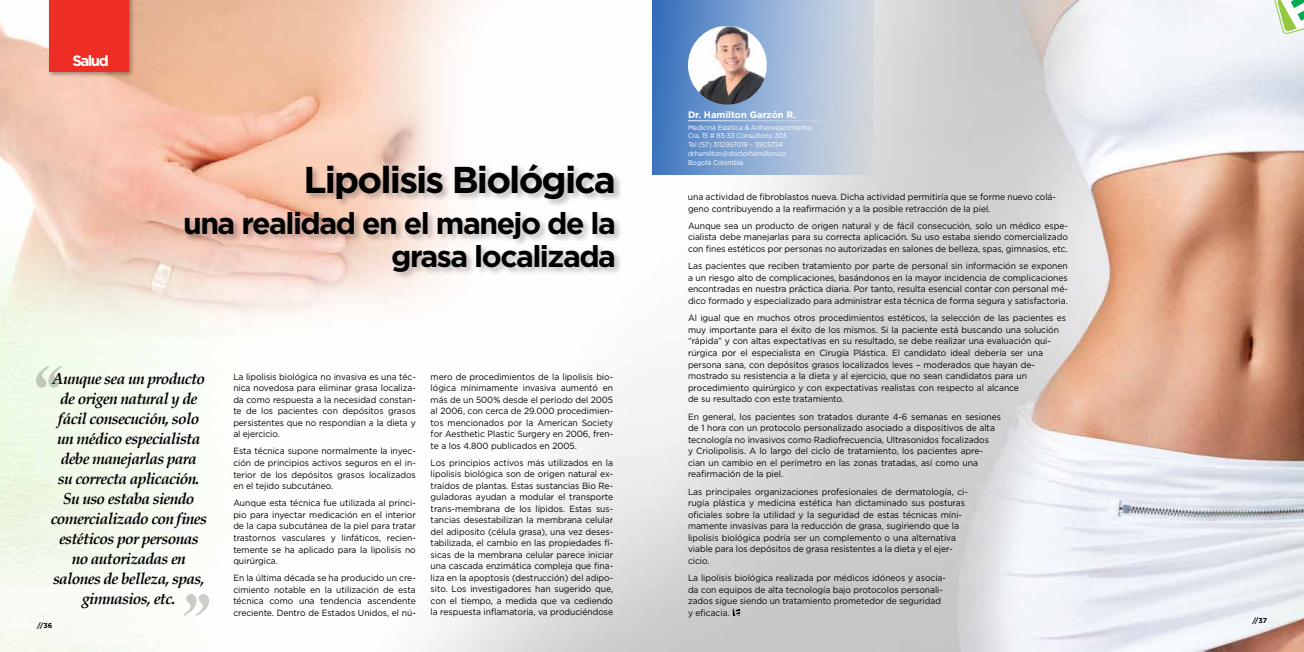
<style>
.page{position:relative;width:1304px;height:652px;background:#fff}
.page>*{position:absolute;margin:0;border:0;box-sizing:border-box;transform-origin:0 0}
.t1{font:700 37.4px "Gotham";letter-spacing:-.05em;color:#000}
.t2{font:700 30.1px/32.5px "Gotham";letter-spacing:-.05em;color:#000;text-align:right}
.t3{font:italic 700 16px/20px "Book Antiqua";letter-spacing:-.04em;color:#000;text-align:center}
.t4{font:700 15px "Gotham";letter-spacing:-.1em;color:#fff}
.t5{font:700 9.4px "Gotham";color:#fff}
.t6{font:9px/11.6px "Gotham";letter-spacing:-.005em;color:#000;text-align:justify;scale:.95 1}
.t7{font:7px/8.8px "Gotham";letter-spacing:-.02em;color:#fff;scale:.94 1}
.t8{font:700 7px "Gotham";color:#000}
</style>
<div class="page">
<img style="left:0;top:0;width:1304px;height:652px">
<img style="left:46px;top:0;width:91px;height:79px">
<div style="left:50px;top:0;width:79px;height:71px;background:#ee2e24"></div>
<svg style="left:1274px;top:0;width:30px;height:35px"></svg>
<div style="left:305px;top:163px;width:318px;height:45px;background:#000;opacity:.26"></div>
<div style="left:184px;top:211px;width:439px;height:70px;background:#000;opacity:.26"></div>
<div style="left:652px;top:0;width:221px;height:175px;background:linear-gradient(to right,#3e77c1,#dee1e5)"></div>
<hr style="left:688px;top:120px;width:139px;height:1px;background:#fff">
<svg style="left:733px;top:609px;width:7px;height:7px"></svg>
<svg style="left:36px;top:366px;width:26px;height:22px"></svg>
<svg style="left:183px;top:594px;width:26px;height:22px"></svg>
<img style="left:688px;top:26px;width:79px;height:79px">
<h3 class="t4" style="left:73px;top:51px;width:38px">Salud</h3>
<h1 class="t1" style="left:304px;top:155px;width:314px">Lipolisis Biológica</h1>
<h2 class="t2" style="left:183px;top:207px;width:434px">una realidad en el manejo de la grasa localizada</h2>
<p class="t3" style="left:51px;top:369px;width:158px">Aunque sea un producto de origen natural y de fácil consecución, solo un médico especialista debe manejarlas para<br>su correcta aplicación.<br>Su uso estaba siendo comercializado con fines estéticos por personas no autorizadas en salones de belleza, spas, gimnasios, etc.</p>
<p class="t6" style="left:431px;top:370px;width:194px">mero de procedimientos de la lipolisis bio&shy;lógica mínimamente invasiva aumentó en más de un 500% desde el período del 2005 al 2006, con cerca de 29.000 procedimien&shy;tos mencionados por la American Society for Aesthetic Plastic Surgery en 2006, fren&shy;te a los 4.800 publicados en 2005.</p>
<p class="t6" style="left:233px;top:370px;width:194px">La lipolisis biológica no invasiva es una téc&shy;nica novedosa para eliminar grasa localiza&shy;da como respuesta a la necesidad constan&shy;te de los pacientes con depósitos grasos persistentes que no respondían a la dieta y al ejercicio.</p>
<p class="t6" style="left:233px;top:445px;width:194px">Esta técnica supone normalmente la inyec&shy;ción de principios activos seguros en el in&shy;terior de los depósitos grasos localizados en el tejido subcutáneo.</p>
<p class="t6" style="left:233px;top:497px;width:194px">Aunque esta técnica fue utilizada al princi&shy;pio para inyectar medicación en el interior de la capa subcutánea de la piel para tratar trastornos vasculares y linfáticos, recien&shy;temente se ha aplicado para la lipolisis no quirúrgica.</p>
<p class="t6" style="left:233px;top:572px;width:194px">En la última década se ha producido un cre&shy;cimiento notable en la utilización de esta técnica como una tendencia ascendente creciente. Dentro de Estados Unidos, el nú-</p>
<p class="t6" style="left:431px;top:457px;width:194px">Los principios activos más utilizados en la lipolisis biológica son de origen natural ex&shy;traídos de plantas. Estas sustancias Bio Re&shy;guladoras ayudan a modular el transporte trans-membrana de los lípidos. Estas sus&shy;tancias desestabilizan la membrana celular del adiposito (célula grasa), una vez deses&shy;tabilizada, el cambio en las propiedades fí&shy;sicas de la membrana celular parece iniciar una cascada enzimática compleja que fina&shy;liza en la apoptosis (destrucción) del adipo&shy;sito. Los investigadores han sugerido que, con el tiempo, a medida que va cediendo la respuesta inflamatoria, va produciéndose</p>
<p class="t8" style="left:37px;top:621px;width:17px">//36</p>
<p class="t5" style="left:688px;top:108px;width:110px">Dr. Hamilton Garzón R.</p>
<p class="t7" style="left:688px;top:123px;width:133px">Medicina Estética &amp; Antienvejecimiento<br>Cra. 15 # 83-33 Consultorio 303<br>Tel (57) 3112957019 – 3905724 drhamilton@doctorhamilton.co<br>Bogotá Colombia</p>
<p class="t6" style="left:688px;top:191px;width:389px">una actividad de fibroblastos nueva. Dicha actividad permitiría que se forme nuevo colá&shy;geno contribuyendo a la reafirmación y a la posible retracción de la piel.</p>
<p class="t6" style="left:688px;top:220px;width:401px">Aunque sea un producto de origen natural y de fácil consecución, solo un médico espe&shy;cialista debe manejarlas para su correcta aplicación. Su uso estaba siendo comercializado con fines estéticos por personas no autorizadas en salones de belleza, spas, gimnasios, etc.</p>
<p class="t6" style="left:688px;top:260px;width:401px">Las pacientes que reciben tratamiento por parte de personal sin información se exponen a un riesgo alto de complicaciones, basándonos en la mayor incidencia de complicaciones encontradas en nuestra práctica diaria. Por tanto, resulta esencial contar con personal mé&shy;dico formado y especializado para administrar esta técnica de forma segura y satisfactoria.</p>
<p class="t6" style="left:688px;top:312px;width:399px;text-align:left">Al igual que en muchos otros procedimientos estéticos, la selección de las pacientes es muy importante para el éxito de los mismos. Si la paciente está buscando una solución “rápida” y con altas expectativas en su resultado, se debe realizar una evaluación qui&shy;rúrgica por el especialista en Cirugía Plástica. El candidato ideal debería ser una persona sana, con depósitos grasos localizados leves – moderados que hayan de&shy;mostrado su resistencia a la dieta y al ejercicio, que no sean candidatos para un procedimiento quirúrgico y con expectativas realistas con respecto al alcance<br>de su resultado con este tratamiento.</p>
<p class="t6" style="left:688px;top:410px;width:331px;text-align:left">En general, los pacientes son tratados durante 4-6 semanas en sesiones de 1 hora con un protocolo personalizado asociado a dispositivos de alta tecnología no invasivos como Radiofrecuencia, Ultrasonidos focalizados<br>y Criolipolisis. A lo largo del ciclo de tratamiento, los pacientes apre&shy;cian un cambio en el perímetro en las zonas tratadas, así como una reafirmación de la piel.</p>
<p class="t6" style="left:688px;top:485px;width:296px;text-align:left">Las principales organizaciones profesionales de dermatología, ci&shy;rugía plástica y medicina estética han dictaminado sus posturas oficiales sobre la utilidad y la seguridad de estas técnicas míni&shy;mamente invasivas para la reducción de grasa, sugiriendo que la lipolisis biológica podría ser un complemento o una alternativa viable para los depósitos de grasa resistentes a la dieta y el ejer&shy;cicio.</p>
<p class="t6" style="left:688px;top:572px;width:273px;text-align:left">La lipolisis biológica realizada por médicos idóneos y asocia&shy;da con equipos de alta tecnología bajo protocolos personali&shy;zados sigue siendo un tratamiento prometedor de seguridad y eficacia.</p>
<p class="t8" style="left:1252px;top:616px;width:16px">//37</p>
</div>
